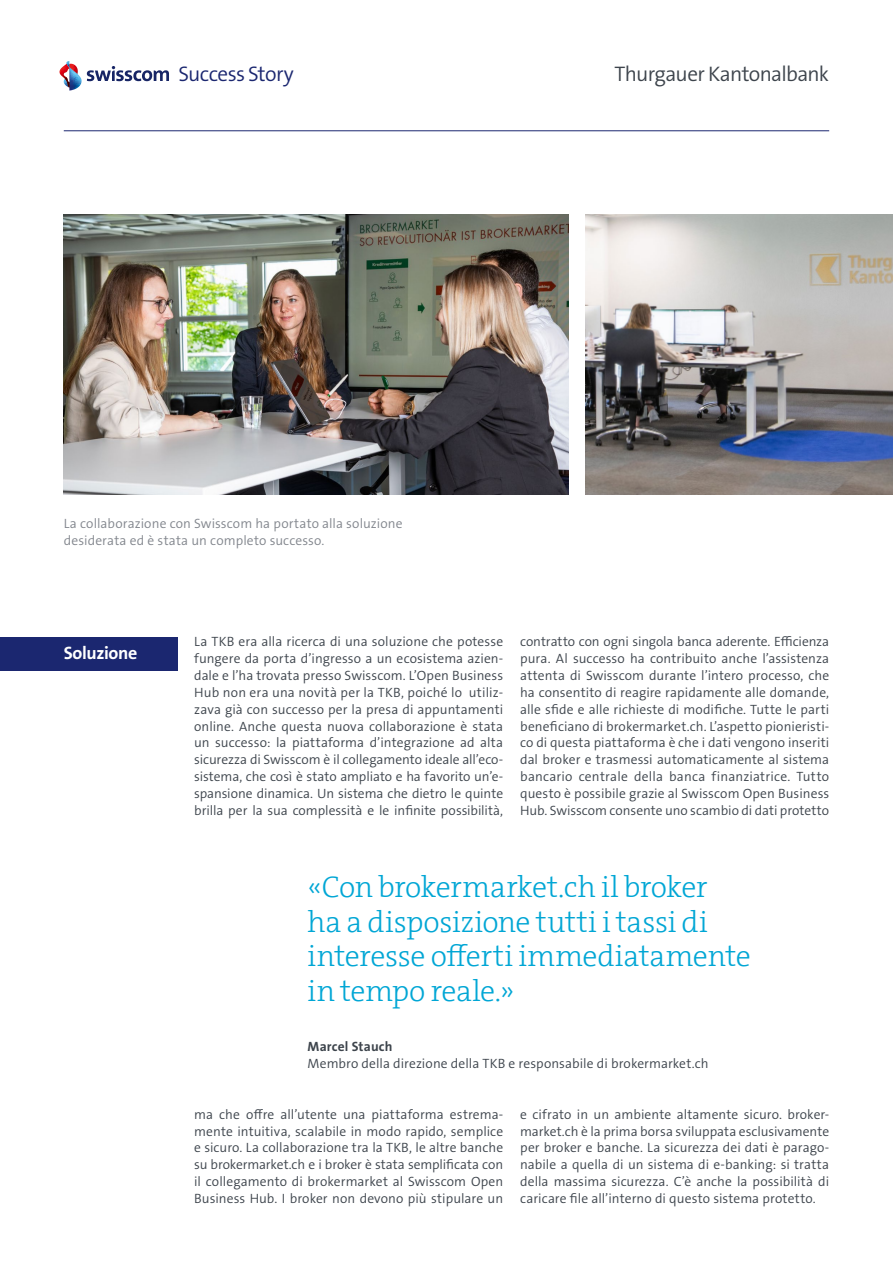
<style>
.page{position:relative;width:893px;height:1263px;background:#fff}
.page>*{position:absolute;margin:0;border:0;box-sizing:border-box;transform-origin:0 0}
.t1{font:300 30px/34.5px "The Serif B3";letter-spacing:-.01em;color:#00a6d5}
.t2{font:300 21.15px "The Sans B W4";letter-spacing:-.03em;color:#3d444c}
.t3{font:300 21.15px "The Sans B W4";letter-spacing:-.025em;color:#1b2770}
.t4{font:700 18px "The Sans B W7";letter-spacing:-.02em;color:#fff}
.t5{font:300 13.5px/16.8px "The Sans B W4";color:#3d444c;text-align:justify}
.t6{font:300 13.5px/16.8px "The Sans B W4";letter-spacing:.01em;color:#82868d}
.t7{font:700 13.5px "The Sans B W7";letter-spacing:.015em;color:#3d444c}
</style>
<div class="page">
<svg style="left:59px;top:61px;width:110px;height:30px"></svg>
<hr style="left:64px;top:130px;width:765px;height:1px;background:#1b2770">
<img style="left:64px;top:215px;width:504px;height:279px">
<img style="left:585px;top:215px;width:308px;height:279px">
<div style="left:0;top:637px;width:177px;height:34px;background:#1b2770"></div>
<h2 class="t3" style="left:178px;top:60px;width:117px">Success Story</h2>
<h2 class="t2" style="left:614px;top:60px;width:216px">Thurgauer Kantonalbank</h2>
<p class="t6" style="left:64px;top:515px;width:340px">La collaborazione con Swisscom ha portato alla soluzione desiderata ed è stata un completo successo.</p>
<h3 class="t4" style="left:64px;top:642px;width:75px">Soluzione</h3>
<p class="t5" style="left:194px;top:633px;width:311px">La TKB era alla ricerca di una soluzione che potesse fungere da porta d’ingresso a un ecosistema azien&shy;dale e l’ha trovata presso Swisscom. L’Open Business Hub non era una novità per la TKB, poiché lo utiliz&shy;zava già con successo per la presa di appuntamenti online. Anche questa nuova collaborazione è stata un successo: la piattaforma d’integrazione ad alta sicurezza di Swisscom è il collegamento ideale all’eco&shy;sistema, che così è stato ampliato e ha favorito un’e&shy;spansione dinamica. Un sistema che dietro le quinte brilla per la sua complessità e le infinite possibilità,</p>
<p class="t5" style="left:520px;top:633px;width:311px">contratto con ogni singola banca aderente. Efficienza pura. Al successo ha contribuito anche l’assistenza attenta di Swisscom durante l’intero processo, che ha consentito di reagire rapidamente alle domande, alle sfide e alle richieste di modifiche. Tutte le parti beneficiano di brokermarket.ch. L’aspetto pionieristi&shy;co di questa piattaforma è che i dati vengono inseriti dal broker e trasmessi automaticamente al sistema bancario centrale della banca finanziatrice. Tutto questo è possibile grazie al Swisscom Open Business Hub. Swisscom consente uno scambio di dati protetto</p>
<h1 class="t1" style="left:308px;top:870px;width:445px">«Con brokermarket.ch il broker<br>ha a disposizione tutti i tassi di interesse offerti immediatamente in tempo reale.»</h1>
<p class="t7" style="left:308px;top:1038px;width:87px">Marcel Stauch</p>
<p class="t5" style="left:308px;top:1055px;width:402px">Membro della direzione della TKB e responsabile di brokermarket.ch</p>
<p class="t5" style="left:194px;top:1106px;width:311px">ma che offre all’utente una piattaforma estrema&shy;mente intuitiva, scalabile in modo rapido, semplice e sicuro. La collaborazione tra la TKB, le altre banche su brokermarket.ch e i broker è stata semplificata con il collegamento di brokermarket al Swisscom Open Business Hub. I broker non devono più stipulare un</p>
<p class="t5" style="left:520px;top:1106px;width:310px">e cifrato in un ambiente altamente sicuro. broker&shy;market.ch è la prima borsa sviluppata esclusivamente per broker e banche. La sicurezza dei dati è parago&shy;nabile a quella di un sistema di e-banking: si tratta della massima sicurezza. C’è anche la possibilità di caricare file all’interno di questo sistema protetto.</p>
</div>
